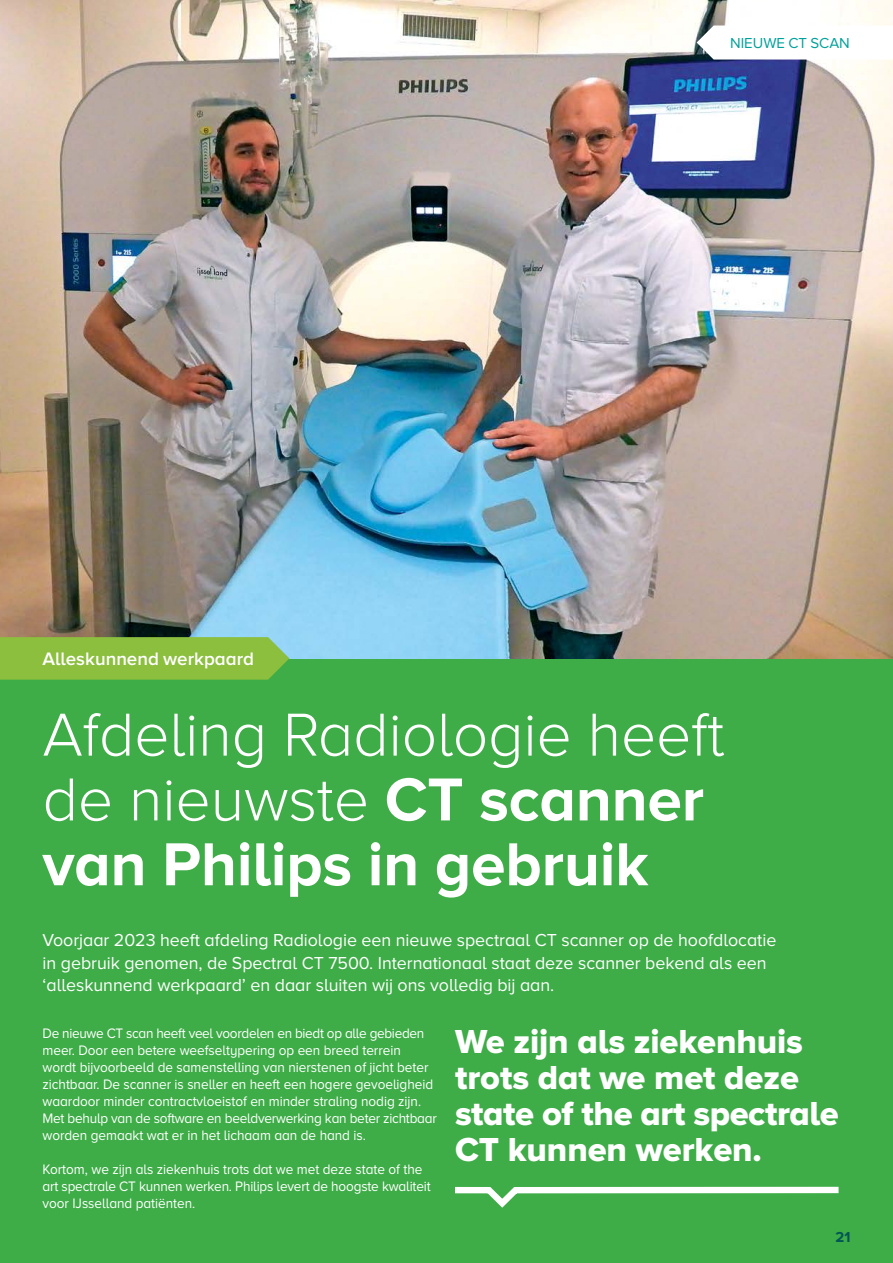
<style>
.page{position:relative;width:893px;height:1263px;background:#3eac47}
.page>*{position:absolute;margin:0;border:0;box-sizing:border-box;transform-origin:0 0}
.t1{font:300 62.85px/64.8px "Proxima Nova A";letter-spacing:-.005em;color:#fff}
.t2{font:34.5px/36px "Proxima Nova A Extrabld";letter-spacing:-.005em;color:#fff}
.t3{font:600 18.75px "Proxima Nova A";color:#fff}
.t4{font:18px/22.5px "Proxima Nova A";letter-spacing:-.005em;color:#fff}
.t5{font:15px "Proxima Nova A";color:#00a19a}
.t6{font:700 15px "Proxima Nova A";color:#055}
.t7{font:14.25px/17px "Proxima Nova A";letter-spacing:-.005em;color:#fff;scale:.95 1}
.s1{font-weight:700}
</style>
<div class="page">
<img style="left:0;top:0;width:893px;height:658px">
<div style="left:697px;top:26px;width:196px;height:34px;background:#fff"></div>
<svg style="left:0;top:637px;width:289px;height:43px;background:#89be40"></svg>
<svg style="left:455px;top:1186px;width:384px;height:22px"></svg>
<h3 class="t3" style="left:43px;top:648px;width:213px">Alleskunnend werkpaard</h3>
<p class="t5" style="left:730px;top:34px;width:121px">NIEUWE CT SCAN</p>
<h1 class="t1" style="left:43px;top:702px;width:683px">Afdeling Radiologie heeft de nieuwste <span class="s1">CT scanner van Philips in gebruik</span></h1>
<p class="t4" style="left:43px;top:929px;width:735px">Voorjaar 2023 heeft afdeling Radiologie een nieuwe spectraal CT scanner op de hoofdlocatie in gebruik genomen, de Spectral CT 7500. Internationaal staat deze scanner bekend als een ‘alleskunnend werkpaard’ en daar sluiten wij ons volledig bij aan.</p>
<p class="t7" style="left:43px;top:1024px;width:417px">De nieuwe CT scan heeft veel voordelen en biedt op alle gebieden meer. Door een betere weefseltypering op een breed terrein wordt bijvoorbeeld de samenstelling van nierstenen of jicht beter zichtbaar. De scanner is sneller en heeft een hogere gevoeligheid waardoor minder contractvloeistof en minder straling nodig zijn.<br>Met behulp van de software en beeldverwerking kan beter zichtbaar worden gemaakt wat er in het lichaam aan de hand is.</p>
<p class="t7" style="left:43px;top:1160px;width:410px">Kortom, we zijn als ziekenhuis trots dat we met deze state of the art spectrale CT kunnen werken. Philips levert de hoogste kwaliteit voor IJsselland patiënten.</p>
<h2 class="t2" style="left:455px;top:1023px;width:385px">We zijn als ziekenhuis trots dat we met deze state of the art spectrale<br>CT kunnen werken.</h2>
<p class="t6" style="left:835px;top:1228px;width:16px">21</p>
</div>
